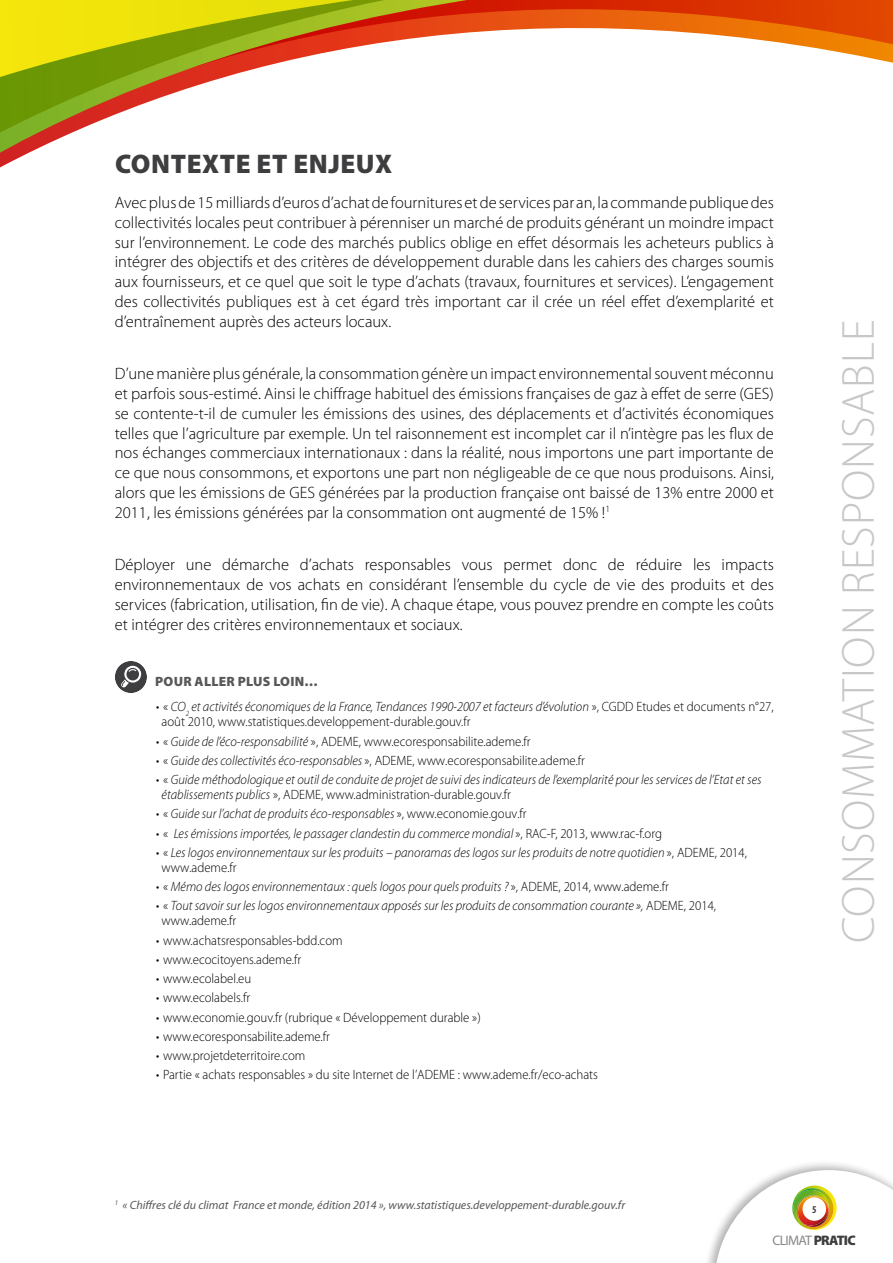
<style>
.page{position:relative;width:893px;height:1263px;background:#fff}
.page>*{position:absolute;margin:0;border:0;box-sizing:border-box;transform-origin:0 0}
.t1{font:300 46.5px "Myriad Pro";letter-spacing:.02em;color:#c6c7c8}
.t2{font:900 27px "Myriad Pro";letter-spacing:.02em;color:#3e3d40}
.t3{font:300 16.5px/19.8px "Myriad Pro";color:#000;text-align:justify}
.t4{font:13.8px "Myriad Pro";letter-spacing:-.05em;color:#87888a}
.t5{font:italic 300 13.5px/15px "Myriad Pro";color:#000;scale:.95 1}
.t6{font:300 13.5px/15px "Myriad Pro";color:#000;scale:.95 1}
.t7{font:900 13.5px "Myriad Pro";letter-spacing:.02em;color:#58585a}
.t8{font:italic 12px "Myriad Pro";color:#58585a}
.t9{font:700 condensed 10.5px "Myriad Pro";color:#3e3d40}
.s1{font-style:italic}
.s2{font-style:normal}
.s3{font-weight:900;color:#3e3d40}
</style>
<div class="page">
<svg style="left:0;top:0;width:893px;height:168px"></svg>
<svg style="left:0;top:0;width:537px;height:84px"></svg>
<div style="left:115px;top:661px;width:32px;height:32px;background:#3e3d40;border-radius:50%"></div>
<svg style="left:121px;top:665px;width:20px;height:22px"></svg>
<div style="left:703px;top:1159px;width:190px;height:104px;background:#000;opacity:.3"></div>
<svg style="left:714px;top:1170px;width:179px;height:93px"></svg>
<div style="left:806px;top:1201px;width:16px;height:16px;background:#fff"></div>
<h2 class="t2" style="left:115px;top:149px;width:279px">CONTEXTE ET ENJEUX</h2>
<p class="t3" style="left:115px;top:193px;width:661px">Avec plus de 15 milliards d’euros d’achat de fournitures et de services par an, la commande publique des collectivités locales peut contribuer à pérenniser un marché de produits générant un moindre impact sur l’environnement. Le code des marchés publics oblige en effet désormais les acheteurs publics à intégrer des objectifs et des critères de développement durable dans les cahiers des charges soumis aux fournisseurs, et ce quel que soit le type d’achats (travaux, fournitures et services). L’engagement des collectivités publiques est à cet égard très important car il crée un réel effet d’exemplarité et d’entraînement auprès des acteurs locaux.</p>
<p class="t3" style="left:115px;top:364px;width:661px">D’une manière plus générale, la consommation génère un impact environnemental souvent méconnu et parfois sous-estimé. Ainsi le chiffrage habituel des émissions françaises de gaz à effet de serre (GES) se contente-t-il de cumuler les émissions des usines, des déplacements et d’activités économiques telles que l’agriculture par exemple. Un tel raisonnement est incomplet car il n’intègre pas les flux de nos échanges commerciaux internationaux : dans la réalité, nous importons une part importante de ce que nous consommons, et exportons une part non négligeable de ce que nous produisons. Ainsi, alors que les émissions de GES générées par la production française ont baissé de 13% entre 2000 et 2011, les émissions générées par la consommation ont augmenté de 15% !<sup>1</sup></p>
<p class="t3" style="left:115px;top:555px;width:661px">Déployer une démarche d’achats responsables vous permet donc de réduire les impacts environnementaux de vos achats en considérant l’ensemble du cycle de vie des produits et des services (fabrication, utilisation, fin de vie). A chaque étape, vous pouvez prendre en compte les coûts et intégrer des critères environnementaux et sociaux.</p>
<p class="t7" style="left:155px;top:673px;width:164px">POUR ALLER PLUS LOIN…</p>
<p class="t6" style="left:162px;top:699px;width:646px;text-indent:-6px">• « <span class="s1">CO</span><sub>2</sub> <span class="s1">et activités économiques de la France, Tendances 1990-2007 et facteurs d’évolution</span> », CGDD Etudes et documents n°27, août 2010, www.statistiques.developpement-durable.gouv.fr</p>
<p class="t6" style="left:156px;top:734px;width:396px">• « <span class="s1">Guide de l’éco-responsabilité</span> », ADEME, www.ecoresponsabilite.ademe.fr</p>
<p class="t6" style="left:156px;top:753px;width:453px">• « <span class="s1">Guide des collectivités éco-responsables</span> », ADEME, www.ecoresponsabilite.ademe.fr</p>
<p class="t5" style="left:162px;top:772px;width:633px;text-indent:-6px"><span class="s2">• «</span> Guide méthodologique et outil de conduite de projet de suivi des indicateurs de l’exemplarité pour les services de l’Etat et ses établissements publics <span class="s2">», ADEME, www.administration-durable.gouv.fr</span></p>
<p class="t5" style="left:156px;top:807px;width:392px"><span class="s2">• «</span> Guide sur l’achat de produits éco-responsables <span class="s2">», www.economie.gouv.fr</span></p>
<p class="t5" style="left:156px;top:826px;width:534px"><span class="s2">• «</span> Les émissions importées, le passager clandestin du commerce mondial <span class="s2">», RAC-F, 2013, www.rac-f.org</span></p>
<p class="t5" style="left:162px;top:845px;width:618px;text-indent:-6px"><span class="s2">• «</span> Les logos environnementaux sur les produits – panoramas des logos sur les produits de notre quotidien <span class="s2">», ADEME, 2014, www.ademe.fr</span></p>
<p class="t5" style="left:156px;top:879px;width:541px"><span class="s2">• «</span> Mémo des logos environnementaux : quels logos pour quels produits ? <span class="s2">», ADEME, 2014, www.ademe.fr</span></p>
<p class="t5" style="left:162px;top:899px;width:585px;text-indent:-6px"><span class="s2">• «</span> Tout savoir sur les logos environnementaux apposés sur les produits de consommation courante », <span class="s2">ADEME, 2014, www.ademe.fr</span></p>
<p class="t6" style="left:156px;top:933px;width:198px">• www.achatsresponsables-bdd.com</p>
<p class="t6" style="left:156px;top:952px;width:154px">• www.ecocitoyens.ademe.fr</p>
<p class="t6" style="left:156px;top:971px;width:102px">• www.ecolabel.eu</p>
<p class="t6" style="left:156px;top:990px;width:101px">• www.ecolabels.fr</p>
<p class="t6" style="left:156px;top:1010px;width:343px">• www.economie.gouv.fr (rubrique « Développement durable »)</p>
<p class="t6" style="left:156px;top:1029px;width:185px">• www.ecoresponsabilite.ademe.fr</p>
<p class="t6" style="left:156px;top:1048px;width:159px">• www.projetdeterritoire.com</p>
<p class="t6" style="left:156px;top:1067px;width:467px">• Partie « achats responsables » du site Internet de l’ADEME : www.ademe.fr/eco-achats</p>
<h1 class="t1" style="left:833px;top:943px;width:625px;rotate:-90deg">CONSOMMATION RESPONSABLE</h1>
<p class="t8" style="left:115px;top:1198px;width:512px"><sup>1</sup> « Chiffres clé du climat France et monde, édition 2014 », www.statistiques.developpement-durable.gouv.fr</p>
<p class="t9" style="left:812px;top:1203px;width:6px">5</p>
<p class="t4" style="left:772px;top:1232px;width:85px">CLIMAT <span class="s3">PRATIC</span></p>
</div>
